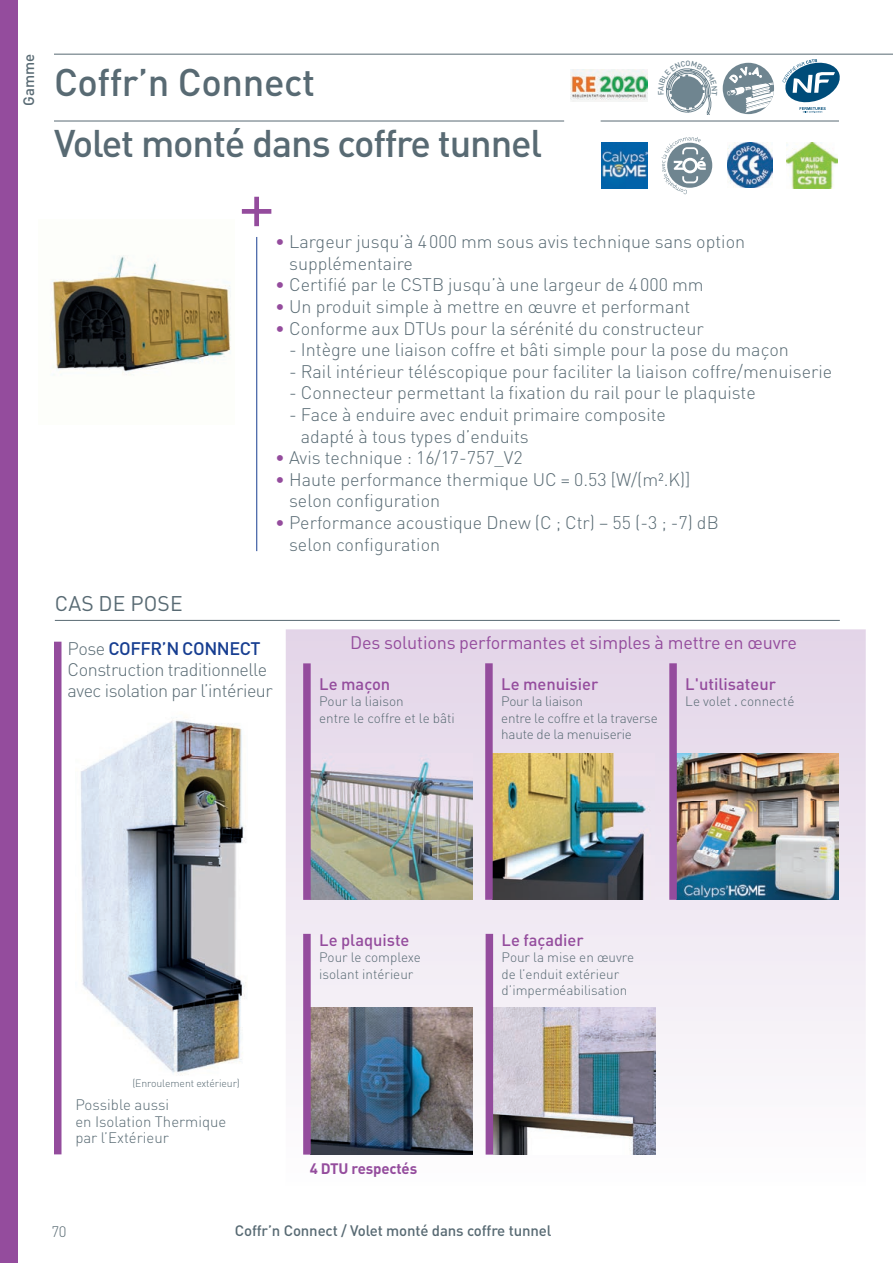
<style>
.page{position:relative;width:893px;height:1263px;background:#fff}
.page>*{position:absolute;margin:0;border:0;box-sizing:border-box;transform-origin:0 0}
.t1{font:500 38.1px/61.5px "DIN";letter-spacing:-.03em;color:#586a73}
.t2{font:21px "DIN Pro";letter-spacing:.01em;color:#586a73}
.t3{font:300 18px/21.6px "DIN Pro";color:#586a73}
.t4{font:300 18px/21px "DIN Pro";letter-spacing:-.025em;color:#586a73}
.t5{font:18px "DIN Pro";letter-spacing:-.01em;color:#944c9d}
.t6{font:500 18px "DIN";letter-spacing:-.025em;color:#173e91}
.t7{font:500 16.5px "DIN";color:#944c9d}
.t8{font:300 15px/16.5px "DIN Pro";color:#586a73}
.t9{font:500 15px "DIN";letter-spacing:-.01em;color:#586a73}
.t10{font:700 15px "DIN Pro";letter-spacing:-.01em;color:#944c9d}
.t11{font:300 13.5px/16.5px "DIN Pro";color:#586a73}
.t12{font:300 10.5px "DIN Pro";letter-spacing:-.01em;color:#586a73}
.s1{color:#944c9d}
.s2{font-family:"DIN Pro";font-weight:300;color:#586a73}
.s3{font-family:"Minion Pro";font-weight:400}
</style>
<div class="page">
<div style="left:0;top:0;width:17px;height:1263px;background:#944c9d"></div>
<svg style="left:286px;top:629px;width:580px;height:526px"></svg>
<div style="left:723px;top:63px;width:51px;height:51px;background:#6f8590;border-radius:50%"></div>
<svg style="left:726px;top:67px;width:48px;height:46px"></svg>
<svg style="left:783px;top:59px;width:57px;height:54px"></svg>
<hr style="left:256px;top:237px;width:1px;height:314px;background:#173e91">
<svg style="left:242px;top:197px;width:29px;height:29px"></svg>
<img style="left:80px;top:717px;width:166px;height:358px">
<hr style="left:55px;top:620px;width:785px;height:1px;background:#586a73">
<div style="left:54px;top:642px;width:8px;height:512px;background:#944c9d"></div>
<img style="left:51px;top:255px;width:180px;height:121px">
<div style="left:667px;top:143px;width:45px;height:45px;background:#6f8590;border-radius:50%"></div>
<svg style="left:662px;top:137px;width:44px;height:57px"></svg>
<img style="left:728px;top:143px;width:45px;height:45px">
<img style="left:786px;top:143px;width:51px;height:45px">
<img style="left:602px;top:143px;width:46px;height:45px">
<hr style="left:54px;top:121px;width:510px;height:1px;background:#586a73">
<hr style="left:601px;top:121px;width:238px;height:1px;background:#586a73">
<hr style="left:54px;top:54px;width:839px;height:1px;background:#586a73">
<img style="left:311px;top:753px;width:162px;height:147px">
<div style="left:303px;top:663px;width:8px;height:237px;background:#944c9d"></div>
<img style="left:493px;top:753px;width:162px;height:147px">
<div style="left:485px;top:663px;width:8px;height:237px;background:#944c9d"></div>
<img style="left:493px;top:1008px;width:162px;height:146px">
<div style="left:486px;top:934px;width:7px;height:220px;background:#944c9d"></div>
<img style="left:677px;top:753px;width:162px;height:147px">
<div style="left:669px;top:663px;width:8px;height:237px;background:#944c9d"></div>
<img style="left:311px;top:1008px;width:162px;height:146px">
<div style="left:303px;top:934px;width:8px;height:220px;background:#944c9d"></div>
<img style="left:571px;top:70px;width:77px;height:31px">
<svg style="left:666px;top:68px;width:46px;height:46px"></svg>
<p class="t9" style="left:19px;top:106px;width:54px;rotate:-90deg">Gamme</p>
<h1 class="t1" style="left:54px;top:50px;width:490px">Coffr’n Connect<br>Volet monté dans coffre tunnel</h1>
<p class="t2" style="left:55px;top:588px;width:129px">CAS DE POSE</p>
<p class="t3" style="left:289px;top:229px;width:458px;text-indent:-14px"><span class="s1">•</span> Largeur jusqu’à 4 000 mm sous avis technique sans option supplémentaire</p>
<p class="t3" style="left:275px;top:272px;width:430px"><span class="s1">•</span> Certifié par le CSTB jusqu’à une largeur de 4 000 mm</p>
<p class="t3" style="left:275px;top:294px;width:417px"><span class="s1">•</span> Un produit simple à mettre en œuvre et performant</p>
<p class="t3" style="left:275px;top:316px;width:430px"><span class="s1">•</span> Conforme aux DTUs pour la sérénité du constructeur</p>
<p class="t3" style="left:289px;top:337px;width:501px">- Intègre une liaison coffre et bâti simple pour la pose du maçon</p>
<p class="t3" style="left:289px;top:359px;width:545px">- Rail intérieur téléscopique pour faciliter la liaison coffre/menuiserie</p>
<p class="t3" style="left:289px;top:380px;width:468px">- Connecteur permettant la fixation du rail pour le plaquiste</p>
<p class="t3" style="left:301px;top:402px;width:367px;text-indent:-12px">- Face à enduire avec enduit primaire composite adapté à tous types d’enduits</p>
<p class="t3" style="left:275px;top:445px;width:249px"><span class="s1">•</span> Avis technique : 16/17-757_V2</p>
<p class="t3" style="left:289px;top:467px;width:403px;text-indent:-14px"><span class="s1">•</span> Haute performance thermique UC = 0.53 [W/(m².K)] selon configuration</p>
<p class="t3" style="left:289px;top:510px;width:431px;text-indent:-14px"><span class="s1">•</span> Performance acoustique Dnew (C ; Ctr) – 55 (-3 ; -7) dB selon configuration</p>
<p class="t6" style="left:68px;top:637px;width:194px"><span class="s2">Pose</span> COFFR’N CONNECT</p>
<p class="t4" style="left:68px;top:658px;width:207px">Construction traditionnelle avec isolation par l’intérieur</p>
<p class="t5" style="left:350px;top:628px;width:448px">Des solutions performantes et simples à mettre en œuvre</p>
<p class="t7" style="left:319px;top:673px;width:73px">Le maçon</p>
<p class="t11" style="left:319px;top:692px;width:137px">Pour la liaison<br>entre le coffre et le bâti</p>
<p class="t7" style="left:501px;top:673px;width:99px">Le menuisier</p>
<p class="t11" style="left:501px;top:692px;width:158px">Pour la liaison<br>entre le coffre et la traverse haute de la menuiserie</p>
<p class="t7" style="left:685px;top:673px;width:92px">L'utilisateur</p>
<p class="t11" style="left:685px;top:691px;width:111px">Le volet <span class="s3">.</span> connecté</p>
<p class="t7" style="left:319px;top:929px;width:92px">Le plaquiste</p>
<p class="t11" style="left:319px;top:948px;width:103px">Pour le complexe isolant intérieur</p>
<p class="t7" style="left:502px;top:929px;width:84px">Le façadier</p>
<p class="t11" style="left:502px;top:948px;width:134px">Pour la mise en œuvre de l’enduit extérieur d’imperméabilisation</p>
<p class="t12" style="left:132px;top:1075px;width:109px">(Enroulement extérieur)</p>
<p class="t8" style="left:75px;top:1095px;width:153px">Possible aussi<br>en Isolation Thermique par l’Extérieur</p>
<p class="t10" style="left:310px;top:1156px;width:109px">4 DTU respectés</p>
<p class="t8" style="left:51px;top:1221px;width:17px">70</p>
<p class="t9" style="left:235px;top:1221px;width:318px">Coffr’n Connect / Volet monté dans coffre tunnel</p>
</div>
